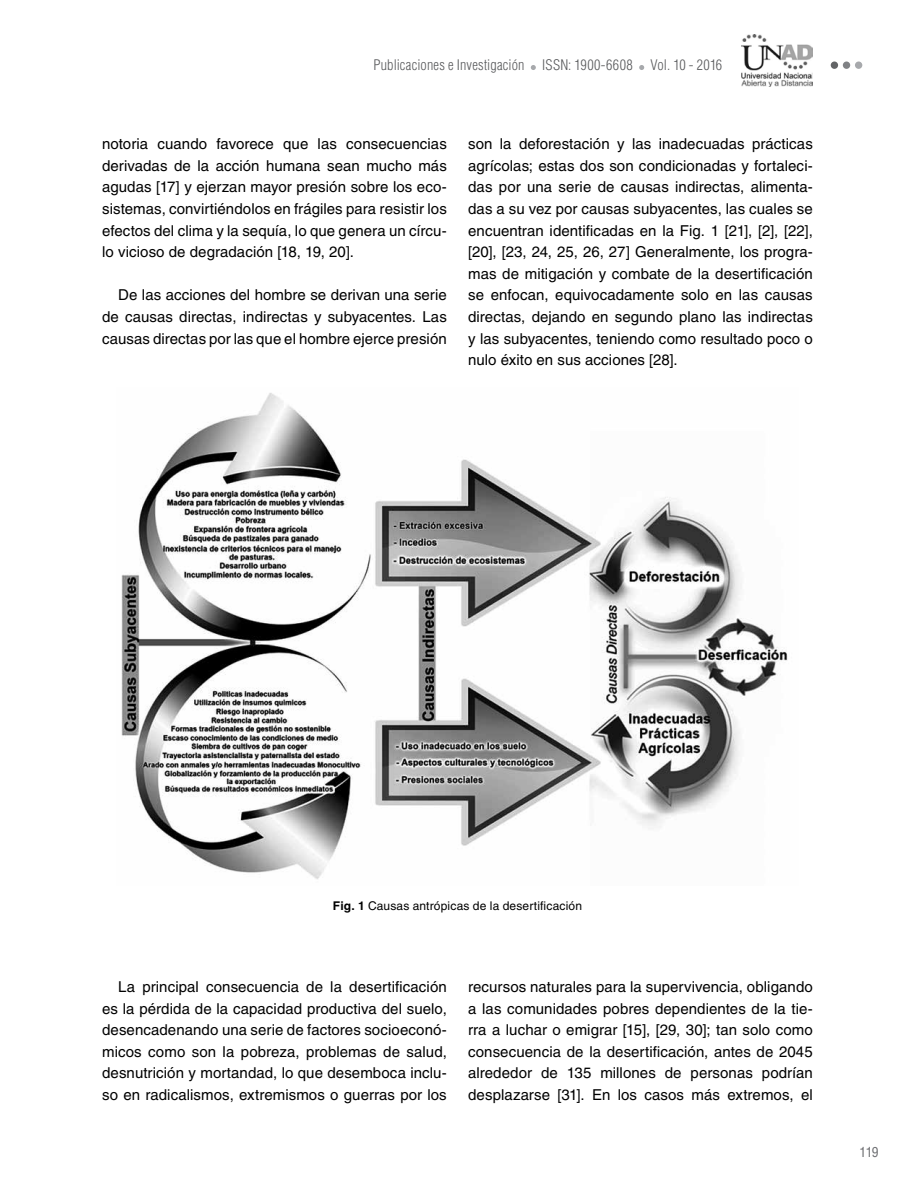
<style>
.page{position:relative;width:915px;height:1191px;background:#fff}
.page>*{position:absolute;margin:0;border:0;box-sizing:border-box;transform-origin:0 0}
.t1{font:15px/21.6px "Helvetica LT Std";letter-spacing:.005em;color:#000;text-align:justify}
.t2{font:300 condensed 14.25px "Helvetica LT Std";letter-spacing:.01em;color:#58595b}
.t3{font:condensed 13.5px "Helvetica LT Std";color:#6d6e71}
.t4{font:12px "Helvetica LT Std";letter-spacing:.015em;color:#000}
.s1{font-weight:700}
</style>
<div class="page">
<img style="left:741px;top:34px;width:71px;height:53px">
<svg style="left:530px;top:65px;width:5px;height:5px"></svg>
<svg style="left:639px;top:65px;width:5px;height:5px"></svg>
<div style="left:830px;top:61px;width:7px;height:8px;background:#636466;border-radius:50%"></div>
<svg style="left:842px;top:61px;width:7px;height:8px"></svg>
<div style="left:854px;top:61px;width:8px;height:8px;background:#a7a9ac;border-radius:50%"></div>
<img style="left:121px;top:393px;width:667px;height:486px">
<p class="t2" style="left:373px;top:56px;width:350px">Publicaciones e Investigación ISSN: 1900-6608 Vol. 10 - 2016</p>
<p class="t1" style="left:102px;top:133px;width:346px">notoria cuando favorece que las consecuencias derivadas de la acción humana sean mucho más agudas [17] y ejerzan mayor presión sobre los eco&shy;sistemas, convirtiéndolos en frágiles para resistir los efectos del clima y la sequía, lo que genera un círcu&shy;lo vicioso de degradación [18, 19, 20].</p>
<p class="t1" style="left:102px;top:284px;width:346px;text-indent:16px">De las acciones del hombre se derivan una serie de causas directas, indirectas y subyacentes. Las causas directas por las que el hombre ejerce presión</p>
<p class="t1" style="left:468px;top:133px;width:346px">son la deforestación y las inadecuadas prácticas agrícolas; estas dos son condicionadas y fortaleci&shy;das por una serie de causas indirectas, alimenta&shy;das a su vez por causas subyacentes, las cuales se encuentran identificadas en la Fig. 1 [21], [2], [22], [20], [23, 24, 25, 26, 27] Generalmente, los progra&shy;mas de mitigación y combate de la desertificación se enfocan, equivocadamente solo en las causas directas, dejando en segundo plano las indirectas y las subyacentes, teniendo como resultado poco o nulo éxito en sus acciones [28].</p>
<p class="t4" style="left:333px;top:899px;width:250px"><span class="s1">Fig. 1</span> Causas antrópicas de la desertificación</p>
<p class="t1" style="left:102px;top:975px;width:346px;text-indent:16px">La principal consecuencia de la desertificación es la pérdida de la capacidad productiva del suelo, desencadenando una serie de factores socioeconó&shy;micos como son la pobreza, problemas de salud, desnutrición y mortandad, lo que desemboca inclu&shy;so en radicalismos, extremismos o guerras por los</p>
<p class="t1" style="left:468px;top:975px;width:346px">recursos naturales para la supervivencia, obligando a las comunidades pobres dependientes de la tie&shy;rra a luchar o emigrar [15], [29, 30]; tan solo como consecuencia de la desertificación, antes de 2045 alrededor de 135 millones de personas podrían desplazarse [31]. En los casos más extremos, el</p>
<p class="t3" style="left:859px;top:1143px;width:21px">119</p>
</div>
